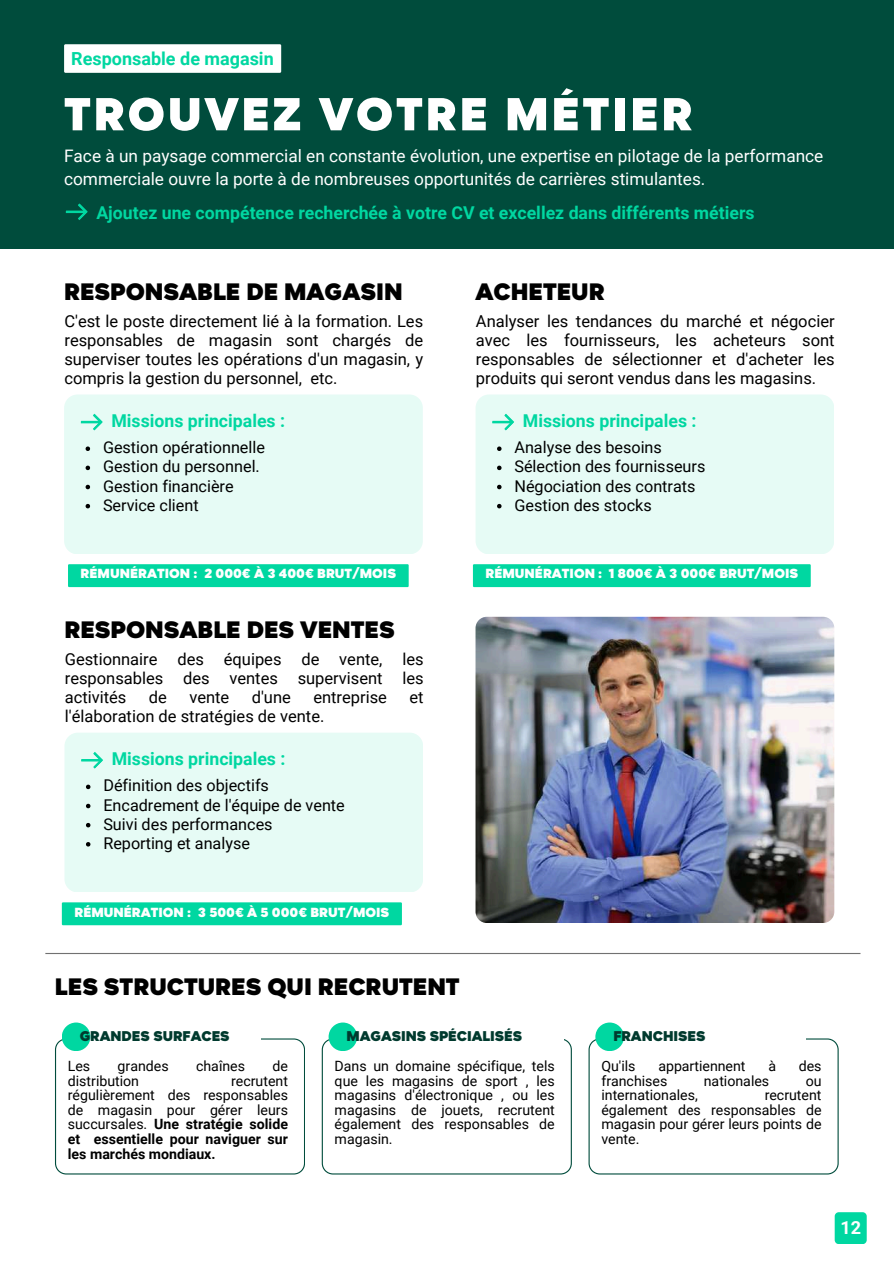
<style>
.page{position:relative;width:894px;height:1264px;background:#fff}
.page>*{position:absolute;margin:0;border:0;box-sizing:border-box;transform-origin:0 0}
.t1{font:900 52.5px "Magenos";letter-spacing:.055em;color:#fff}
.t2{font:900 27px "Magenos";color:#000}
.t3{font:700 18px "Roboto";color:#00d7a1}
.t4{font:700 18px "Roboto";color:#fff}
.t5{font:700 17.7px "Roboto";color:#00d7a1}
.t6{font:17.25px/23.7px "Roboto";color:#fff}
.t7{font:16.5px/19.2px "Roboto";color:#000;text-align:justify}
.t8{font:16.2px/19.2px "Roboto";color:#000}
.t9{font:900 16.05px "Magenos";color:#003a2e}
.t10{font:900 15px "Magenos";color:#fff}
.t11{font:14.1px/14.7px "Roboto";color:#000;text-align:justify}
.s1{font-weight:700}
</style>
<div class="page">
<div style="left:0;top:0;width:893px;height:249px;background:#004c3c"></div>
<div style="left:64px;top:394px;width:359px;height:160px;background:#e6fbf5;border-radius:13px"></div>
<hr style="left:45px;top:952px;width:815px;height:2px;background:#717171">
<div style="left:834px;top:1212px;width:32px;height:32px;background:#00d7a1;border-radius:4px"></div>
<svg style="left:55px;top:1038px;width:250px;height:136px"></svg>
<div style="left:72px;top:1027px;width:189px;height:19px;background:#fff"></div>
<div style="left:62px;top:1022px;width:28px;height:29px;background:#00d7a1;border-radius:50%"></div>
<svg style="left:321px;top:1039px;width:250px;height:135px"></svg>
<div style="left:339px;top:1027px;width:224px;height:19px;background:#fff"></div>
<div style="left:328px;top:1022px;width:29px;height:29px;background:#00d7a1;border-radius:50%"></div>
<svg style="left:588px;top:1038px;width:250px;height:136px"></svg>
<div style="left:605px;top:1027px;width:200px;height:19px;background:#fff"></div>
<div style="left:595px;top:1022px;width:28px;height:29px;background:#00d7a1;border-radius:50%"></div>
<div style="left:475px;top:394px;width:359px;height:160px;background:#e6fbf5;border-radius:13px"></div>
<div style="left:64px;top:732px;width:359px;height:160px;background:#e6fbf5;border-radius:13px"></div>
<img style="left:475px;top:616px;width:359px;height:306px;border-radius:11px">
<svg style="left:86px;top:446px;width:4px;height:5px"></svg>
<svg style="left:86px;top:465px;width:4px;height:5px"></svg>
<svg style="left:86px;top:485px;width:4px;height:4px"></svg>
<svg style="left:86px;top:504px;width:4px;height:4px"></svg>
<div style="left:68px;top:564px;width:340px;height:23px;background:#00d7a1"></div>
<svg style="left:497px;top:446px;width:4px;height:5px"></svg>
<svg style="left:497px;top:465px;width:4px;height:5px"></svg>
<svg style="left:497px;top:485px;width:4px;height:4px"></svg>
<svg style="left:497px;top:504px;width:4px;height:4px"></svg>
<div style="left:473px;top:564px;width:337px;height:23px;background:#00d7a1"></div>
<svg style="left:86px;top:784px;width:4px;height:5px"></svg>
<svg style="left:86px;top:803px;width:4px;height:5px"></svg>
<svg style="left:86px;top:823px;width:4px;height:4px"></svg>
<svg style="left:86px;top:842px;width:4px;height:4px"></svg>
<div style="left:62px;top:902px;width:340px;height:23px;background:#00d7a1"></div>
<svg style="left:64px;top:44px;width:217px;height:29px;background:#fbfcfc"></svg>
<svg style="left:66px;top:203px;width:22px;height:17px"></svg>
<p class="t3" style="left:71px;top:48px;width:204px">Responsable de magasin</p>
<h1 class="t1" style="left:64px;top:86px;width:629px">TROUVEZ VOTRE MÉTIER</h1>
<p class="t6" style="left:64px;top:144px;width:760px">Face à un paysage commercial en constante évolution, une expertise en pilotage de la performance commerciale ouvre la porte à de nombreuses opportunités de carrières stimulantes.</p>
<p class="t5" style="left:96px;top:202px;width:659px">Ajoutez une compétence recherchée à votre CV et excellez dans différents métiers</p>
<h2 class="t2" style="left:64px;top:278px;width:340px">RESPONSABLE DE MAGASIN</h2>
<p class="t7" style="left:64px;top:312px;width:360px">C'est le poste directement lié à la formation. Les responsables de magasin sont chargés de superviser toutes les opérations d'un magasin, y compris la gestion du personnel, etc.</p>
<p class="t5" style="left:111px;top:410px;width:175px">Missions principales :</p>
<p class="t8" style="left:103px;top:438px;width:163px">Gestion opérationnelle<br>Gestion du personnel.<br>Gestion financière<br>Service client</p>
<p class="t10" style="left:81px;top:566px;width:317px">RÉMUNÉRATION : 2 000€ À 3 400€ BRUT/MOIS</p>
<h2 class="t2" style="left:64px;top:616px;width:332px">RESPONSABLE DES VENTES</h2>
<p class="t7" style="left:65px;top:649px;width:360px">Gestionnaire des équipes de vente, les responsables des ventes supervisent les activités</p>
<p class="t7" style="left:149px;top:688px;width:20px">de</p>
<p class="t7" style="left:189px;top:688px;width:41px">vente</p>
<p class="t7" style="left:252px;top:688px;width:41px">d'une</p>
<p class="t7" style="left:313px;top:688px;width:75px">entreprise</p>
<p class="t7" style="left:409px;top:688px;width:16px">et</p>
<p class="t7" style="left:65px;top:707px;width:261px">l'élaboration de stratégies de vente.</p>
<p class="t5" style="left:112px;top:748px;width:175px">Missions principales :</p>
<p class="t8" style="left:103px;top:776px;width:243px">Définition des objectifs<br>Encadrement de l'équipe de vente<br>Suivi des performances<br>Reporting et analyse</p>
<p class="t10" style="left:74px;top:904px;width:316px">RÉMUNÉRATION : 3 500€ À 5 000€ BRUT/MOIS</p>
<h2 class="t2" style="left:475px;top:278px;width:131px">ACHETEUR</h2>
<p class="t7" style="left:476px;top:312px;width:360px">Analyser les tendances du marché et négocier avec les fournisseurs, les acheteurs sont responsables de sélectionner et d'acheter les produits qui seront vendus dans les magasins.</p>
<p class="t5" style="left:522px;top:410px;width:175px">Missions principales :</p>
<p class="t8" style="left:514px;top:438px;width:192px">Analyse des besoins<br>Sélection des fournisseurs<br>Négociation des contrats<br>Gestion des stocks</p>
<p class="t10" style="left:485px;top:566px;width:314px">RÉMUNÉRATION : 1 800€ À 3 000€ BRUT/MOIS</p>
<h2 class="t2" style="left:55px;top:972px;width:406px">LES STRUCTURES QUI RECRUTENT</h2>
<p class="t9" style="left:80px;top:1027px;width:151px">GRANDES SURFACES</p>
<p class="t11" style="left:68px;top:1058px;width:24px">Les</p>
<p class="t11" style="left:118px;top:1058px;width:53px">grandes</p>
<p class="t11" style="left:196px;top:1058px;width:50px">chaînes</p>
<p class="t11" style="left:272px;top:1058px;width:17px">de</p>
<p class="t11" style="left:68px;top:1073px;width:73px">distribution</p>
<p class="t11" style="left:68px;top:1073px;width:221px;text-indent:163px">recrutent régulièrement des responsables de magasin pour gérer leurs succursales. <span class="s1">Une stratégie solide et essentielle pour naviguer sur les marchés mondiaux.</span></p>
<p class="t9" style="left:346px;top:1027px;width:177px">MAGASINS SPÉCIALISÉS</p>
<p class="t11" style="left:334px;top:1058px;width:221px">Dans un domaine spécifique, tels que les magasins de sport , les magasins d'électronique , ou les magasins de jouets, recrutent également des responsables de magasin.</p>
<p class="t9" style="left:613px;top:1027px;width:94px">FRANCHISES</p>
<p class="t11" style="left:601px;top:1058px;width:36px">Qu'ils</p>
<p class="t11" style="left:658px;top:1058px;width:89px">appartiennent</p>
<p class="t11" style="left:768px;top:1058px;width:9px">à</p>
<p class="t11" style="left:798px;top:1058px;width:24px">des</p>
<p class="t11" style="left:601px;top:1073px;width:67px">franchises</p>
<p class="t11" style="left:703px;top:1073px;width:67px">nationales</p>
<p class="t11" style="left:805px;top:1073px;width:17px">ou</p>
<p class="t11" style="left:601px;top:1087px;width:98px">internationales,</p>
<p class="t11" style="left:601px;top:1087px;width:221px;text-indent:163px">recrutent également des responsables de magasin pour gérer leurs points de vente.</p>
<p class="t4" style="left:840px;top:1216px;width:22px">12</p>
</div>
